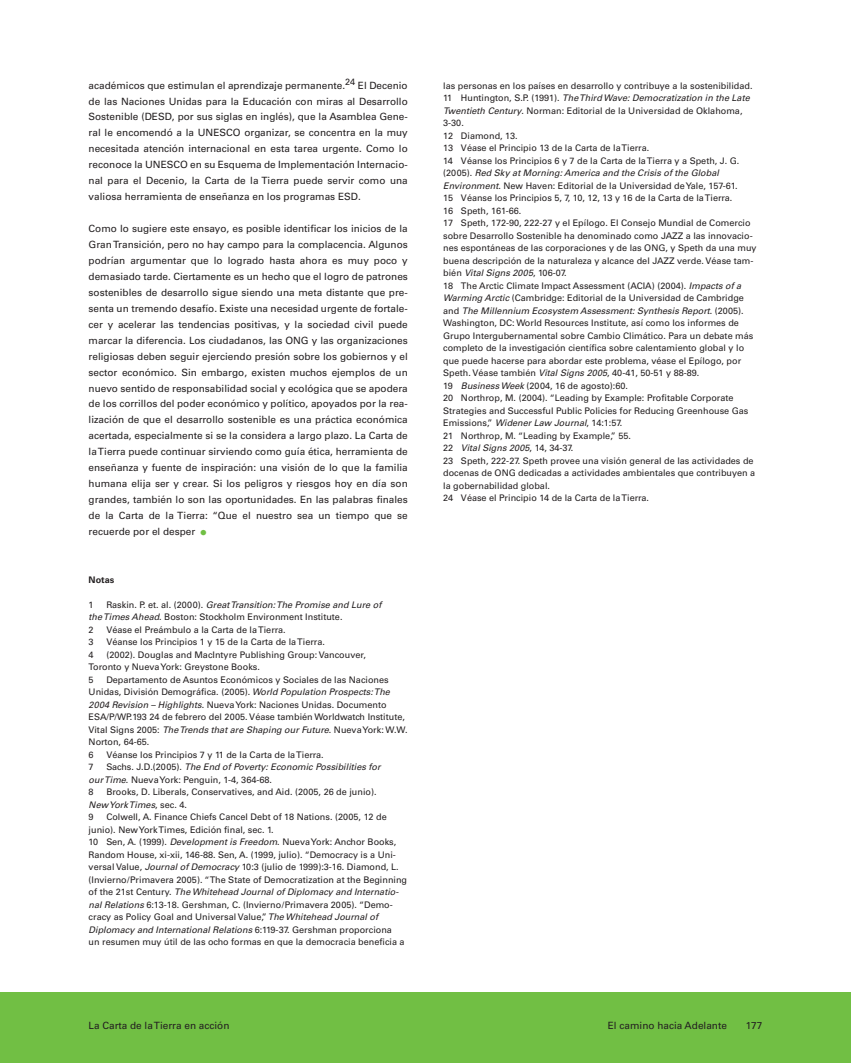
<style>
.page{position:relative;width:851px;height:1063px;background:#fff}
.page>*{position:absolute;margin:0;border:0;box-sizing:border-box;transform-origin:0 0}
.t1{font:10px/16px "Univers";color:#231f20;text-align:justify}
.t2{font:9px/12.5px "Univers";color:#231f20}
.t3{font:700 9px "Univers";color:#231f20}
.s1{font-size:15px;color:#71bf44}
.s2{font-style:italic}
</style>
<div class="page">
<div style="left:0;top:992px;width:850px;height:71px;background:#71bf44"></div>
<p class="t1" style="left:89px;top:78px;width:321px">académicos que estimulan el aprendizaje permanente.<sup>24</sup> El Decenio de las Naciones Unidas para la Educación con miras al Desarrollo Sostenible (DESD, por sus siglas en inglés), que la Asamblea Gene&shy;ral le encomendó a la UNESCO organizar, se concentra en la muy necesitada atención internacional en esta tarea urgente. Como lo reconoce la UNESCO en su Esquema de Implementación Internacio&shy;nal para el Decenio, la Carta de la Tierra puede servir como una valiosa herramienta de enseñanza en los programas ESD.</p>
<p class="t1" style="left:89px;top:221px;width:321px">Como lo sugiere este ensayo, es posible identificar los inicios de la Gran Transición, pero no hay campo para la complacencia. Algunos podrían argumentar que lo logrado hasta ahora es muy poco y demasiado tarde. Ciertamente es un hecho que el logro de patrones sostenibles de desarrollo sigue siendo una meta distante que pre&shy;senta un tremendo desafío. Existe una necesidad urgente de fortale&shy;cer y acelerar las tendencias positivas, y la sociedad civil puede marcar la diferencia. Los ciudadanos, las ONG y las organizaciones religiosas deben seguir ejerciendo presión sobre los gobiernos y el sector económico. Sin embargo, existen muchos ejemplos de un nuevo sentido de responsabilidad social y ecológica que se apodera de los corrillos del poder económico y político, apoyados por la rea&shy;lización de que el desarrollo sostenible es una práctica económica acertada, especialmente si se la considera a largo plazo. La Carta de la Tierra puede continuar sirviendo como guía ética, herramienta de enseñanza y fuente de inspiración: una visión de lo que la familia humana elija ser y crear. Si los peligros y riesgos hoy en día son grandes, también lo son las oportunidades. En las palabras finales de la Carta de la Tierra: “Que el nuestro sea un tiempo que se recuerde por el desper <span class="s1">•</span></p>
<p class="t3" style="left:89px;top:576px;width:27px">Notas</p>
<p class="t2" style="left:89px;top:599px;width:7px">1</p>
<p class="t2" style="left:89px;top:599px;width:294px;text-indent:18px">Raskin. P. et. al. (2000). <span class="s2">Great Transition: The Promise and Lure of the Times Ahead</span>. Boston: Stockholm Environment Institute.<br>2</p>
<p class="t2" style="left:106px;top:624px;width:181px">Véase el Preámbulo a la Carta de la Tierra.</p>
<p class="t2" style="left:89px;top:637px;width:7px">3</p>
<p class="t2" style="left:106px;top:637px;width:220px">Véanse los Principios 1 y 15 de la Carta de la Tierra.</p>
<p class="t2" style="left:89px;top:649px;width:7px">4</p>
<p class="t2" style="left:89px;top:649px;width:279px;text-indent:18px">(2002). Douglas and MacIntyre Publishing Group: Vancouver,<br>Toronto y Nueva York: Greystone Books.<br>5</p>
<p class="t2" style="left:89px;top:674px;width:320px;text-indent:18px">Departamento de Asuntos Económicos y Sociales de las Naciones Unidas, División Demográfica. (2005). <span class="s2">World Population Prospects: The 2004 Revision – Highlights</span>. Nueva York: Naciones Unidas. Documento ESA/P/WP.193 24 de febrero del 2005. Véase también Worldwatch Institute, Vital Signs 2005: <span class="s2">The Trends that are Shaping our Future</span>. Nueva York: W.W.<br>Norton, 64-65.<br>6</p>
<p class="t2" style="left:106px;top:749px;width:219px">Véanse los Principios 7 y 11 de la Carta de la Tierra.</p>
<p class="t2" style="left:89px;top:762px;width:293px;text-indent:18px">Sachs. J.D.(2005). <span class="s2">The End of Poverty: Economic Possibilities for our Time</span>. Nueva York: Penguin, 1-4, 364-68.<br>8</p>
<p class="t2" style="left:89px;top:762px;width:7px">7</p>
<p class="t2" style="left:89px;top:787px;width:289px;text-indent:18px">Brooks, D. Liberals, Conservatives, and Aid. (2005, 26 de junio).<br><span class="s2">New York Times</span>, sec. 4.<br>9</p>
<p class="t2" style="left:89px;top:812px;width:320px;text-indent:18px">Colwell, A. Finance Chiefs Cancel Debt of 18 Nations. (2005, 12 de junio). New York Times, Edición final, sec. 1.<br>10 Sen, A. (1999). <span class="s2">Development is Freedom</span>. Nueva York: Anchor Books, Random House, xi-xii, 146-88. Sen, A. (1999, julio). “Democracy is a Uni&shy;versal Value, <span class="s2">Journal of Democracy</span> 10:3 (julio de 1999):3-16. Diamond, L. (Invierno/Primavera 2005). “The State of Democratization at the Beginning of the 21st Century. <span class="s2">The Whitehead Journal of Diplomacy and Internatio&shy;nal Relations</span> 6:13-18. Gershman, C. (Invierno/Primavera 2005). “Demo&shy;cracy as Policy Goal and Universal Value,”<span class="s2">The Whitehead Journal of Diplomacy and International Relations</span> 6:119-37. Gershman proporciona<br>un resumen muy útil de las ocho formas en que la democracia beneficia a</p>
<p class="t2" style="left:443px;top:80px;width:315px">las personas en los países en desarrollo y contribuye a la sostenibilidad.<br>11 Huntington, S.P. (1991). <span class="s2">The Third Wave: Democratization in the Late Twentieth Century</span>. Norman: Editorial de la Universidad de Oklahoma, 3-30.<br>12 Diamond, 13.<br>13 Véase el Principio 13 de la Carta de la Tierra.<br>14 Véanse los Principios 6 y 7 de la Carta de la Tierra y a Speth, J. G. (2005). <span class="s2">Red Sky at Morning: America and the Crisis of the Global Environment</span>. New Haven: Editorial de la Universidad de Yale, 157-61.<br>15 Véanse los Principios 5, 7, 10, 12, 13 y 16 de la Carta de la Tierra.<br>16 Speth, 161-66.<br>17 Speth, 172-90, 222-27 y el Epílogo. El Consejo Mundial de Comercio sobre Desarrollo Sostenible ha denominado como JAZZ a las innovacio&shy;nes espontáneas de las corporaciones y de las ONG, y Speth da una muy buena descripción de la naturaleza y alcance del JAZZ verde. Véase tam&shy;bién <span class="s2">Vital Signs 2005</span>, 106-07.<br>18 The Arctic Climate Impact Assessment (ACIA) (2004). <span class="s2">Impacts of a Warming Arctic</span> (Cambridge: Editorial de la Universidad de Cambridge and <span class="s2">The Millennium Ecosystem Assessment: Synthesis Report</span>. (2005).<br>Washington, DC: World Resources Institute, así como los informes de Grupo Intergubernamental sobre Cambio Climático. Para un debate más completo de la investigación científica sobre calentamiento global y lo que puede hacerse para abordar este problema, véase el Epílogo, por Speth. Véase también <span class="s2">Vital Signs 2005</span>, 40-41, 50-51 y 88-89.<br>19 <span class="s2">Business Week</span> (2004, 16 de agosto):60.<br>20 Northrop, M. (2004). “Leading by Example: Profitable Corporate Strategies and Successful Public Policies for Reducing Greenhouse Gas Emissions,” <span class="s2">Widener Law Journal</span>, 14:1:57.<br>21 Northrop, M. “Leading by Example,” 55.<br>22 <span class="s2">Vital Signs 2005</span>, 14, 34-37.<br>23 Speth, 222-27. Speth provee una visión general de las actividades de docenas de ONG dedicadas a actividades ambientales que contribuyen a la gobernabilidad global.<br>24 Véase el Principio 14 de la Carta de la Tierra.</p>
<p class="t1" style="left:89px;top:1019px;width:142px">La Carta de la Tierra en acción</p>
<p class="t1" style="left:607px;top:1019px;width:120px">El camino hacia Adelante</p>
<p class="t1" style="left:745px;top:1019px;width:18px">177</p>
</div>
